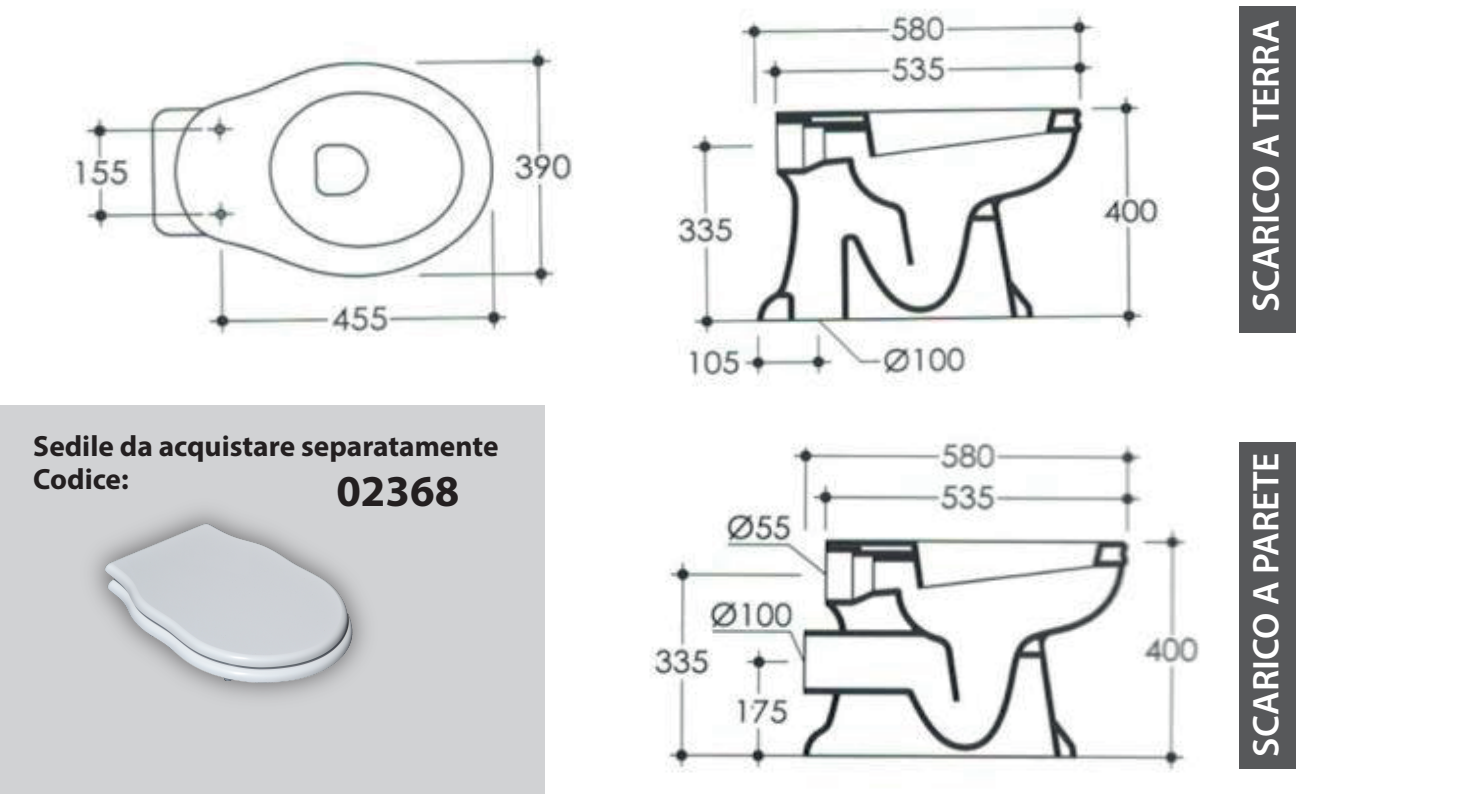
<style>
.page{position:relative;width:1475px;height:794px;background:#fff}
.page>*{position:absolute;margin:0;border:0;box-sizing:border-box;transform-origin:0 0}
.t1{font:700 44.4px "Myriad Pro";color:#231f20}
.t2{font:600 38px "Myriad Pro";color:#fff}
.t3{font:600 37.2px "Myriad Pro";color:#fff}
.t4{font:700 29.2px/32.8px "Myriad Pro";color:#231f20}
</style>
<div class="page">
<img style="left:676px;top:9px;width:488px;height:377px">
<img style="left:66px;top:42px;width:507px;height:294px">
<img style="left:650px;top:443px;width:550px;height:329px">
<div style="left:1238px;top:6px;width:57px;height:326px;background:#57585a"></div>
<div style="left:1238px;top:442px;width:57px;height:327px;background:#57585a"></div>
<div style="left:0;top:405px;width:545px;height:389px;background:#d1d2d4"></div>
<img style="left:105px;top:523px;width:247px;height:159px">
<p class="t4" style="left:33px;top:429px;width:467px">Sedile da acquistare separatamente<br>Codice:</p>
<h1 class="t1" style="left:336px;top:462px;width:124px">02368</h1>
<h2 class="t2" style="left:1241px;top:312px;width:294px;rotate:-90deg">SCARICO A TERRA</h2>
<p class="t3" style="left:1241px;top:756px;width:305px;rotate:-90deg">SCARICO A PARETE</p>
</div>
